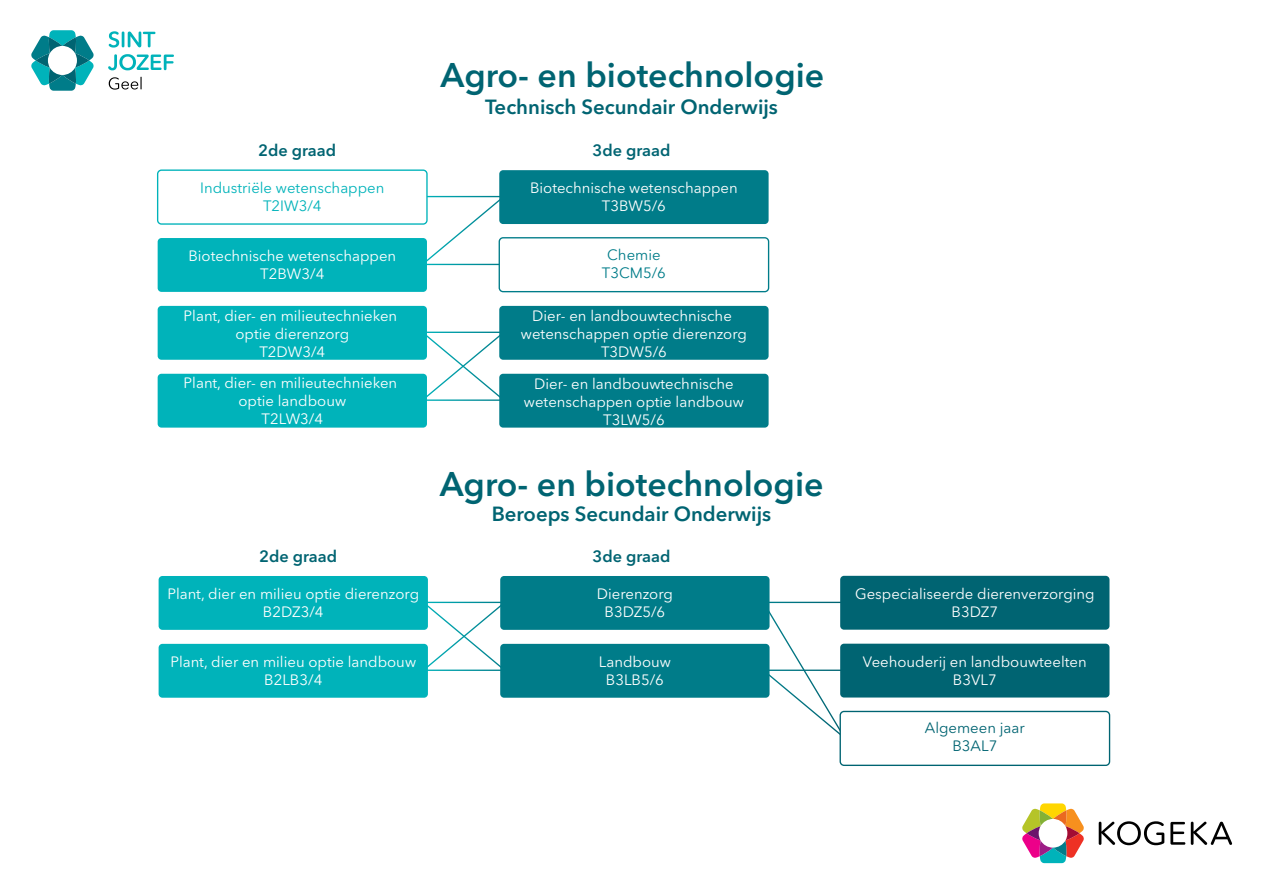
<style>
.page{position:relative;width:1263px;height:893px;background:#fff}
.page>*{position:absolute;margin:0;border:0;box-sizing:border-box;transform-origin:0 0}
.t1{font:600 33.9px "Avenir Next LT Pro";color:#006472}
.t2{font:600 20.4px "Avenir Next LT Pro";color:#006472}
.t3{font:600 16.35px "Avenir Next LT Pro";color:#006472}
.t4{font:15px/17.9px "Avenir Next Rounded Std";color:#fff;text-align:center}
.t5{font:15px/17.9px "Avenir Next Rounded Std";color:#00b3ba;text-align:center}
.t6{font:15px/17.9px "Avenir Next Rounded Std";color:#006472;text-align:center}
.t7{font:15px/17.9px "Avenir Next Rounded Std";color:#007c89;text-align:center}
</style>
<div class="page">
<svg style="left:31px;top:30px;width:63px;height:61px"></svg>
<svg style="left:109px;top:31px;width:46px;height:17px"></svg>
<svg style="left:108px;top:54px;width:66px;height:16px"></svg>
<svg style="left:109px;top:77px;width:33px;height:13px"></svg>
<svg style="left:1170px;top:822px;width:15px;height:23px"></svg>
<svg style="left:1099px;top:821px;width:65px;height:24px"></svg>
<svg style="left:1191px;top:822px;width:41px;height:23px"></svg>
<svg style="left:1022px;top:803px;width:62px;height:60px"></svg>
<svg style="left:421px;top:601px;width:86px;height:69px"></svg>
<svg style="left:761px;top:600px;width:86px;height:134px"></svg>
<svg style="left:425px;top:195px;width:76px;height:71px"></svg>
<hr style="left:422px;top:264px;width:82px;height:1px;background:#fff">
<svg style="left:420px;top:331px;width:86px;height:70px"></svg>
<div style="left:158px;top:170px;width:269px;height:54px;background:#fff;border-radius:4px"></div>
<div style="left:157px;top:169px;width:271px;height:56px;border:1px solid #00b3ba;border-radius:4px"></div>
<div style="left:499px;top:170px;width:270px;height:54px;background:#007c89;border-radius:4px"></div>
<div style="left:499px;top:306px;width:270px;height:54px;background:#007c89;border-radius:4px"></div>
<div style="left:499px;top:374px;width:270px;height:54px;background:#007c89;border-radius:4px"></div>
<div style="left:158px;top:238px;width:269px;height:54px;background:#00b3ba;border-radius:4px"></div>
<div style="left:158px;top:306px;width:269px;height:54px;background:#00b3ba;border-radius:4px"></div>
<div style="left:158px;top:374px;width:269px;height:54px;background:#00b3ba;border-radius:4px"></div>
<div style="left:499px;top:237px;width:270px;height:55px;border:1px solid #007c89;border-radius:4px"></div>
<div style="left:840px;top:711px;width:269px;height:54px;background:#fff;border-radius:4px"></div>
<div style="left:839px;top:711px;width:271px;height:55px;border:1px solid #006472;border-radius:4px"></div>
<div style="left:500px;top:576px;width:269px;height:54px;background:#007c89;border-radius:4px"></div>
<div style="left:500px;top:644px;width:269px;height:54px;background:#007c89;border-radius:4px"></div>
<div style="left:159px;top:576px;width:269px;height:54px;background:#00b3ba;border-radius:4px"></div>
<div style="left:159px;top:644px;width:269px;height:54px;background:#00b3ba;border-radius:4px"></div>
<div style="left:840px;top:644px;width:269px;height:53px;background:#006472;border-radius:4px"></div>
<div style="left:840px;top:576px;width:269px;height:54px;background:#006472;border-radius:4px"></div>
<h1 class="t1" style="left:440px;top:55px;width:385px">Agro- en biotechnologie</h1>
<h2 class="t2" style="left:485px;top:94px;width:294px">Technisch Secundair Onderwijs</h2>
<p class="t3" style="left:258px;top:140px;width:79px">2de graad</p>
<p class="t3" style="left:592px;top:140px;width:79px">3de graad</p>
<p class="t5" style="left:200px;top:179px;width:186px">Industriële wetenschappen<br>T2IW3/4</p>
<p class="t4" style="left:530px;top:179px;width:209px">Biotechnische wetenschappen<br>T3BW5/6</p>
<p class="t4" style="left:188px;top:247px;width:209px">Biotechnische wetenschappen<br>T2BW3/4</p>
<p class="t4" style="left:184px;top:307px;width:215px">Plant, dier- en milieutechnieken optie dierenzorg<br>T2DW3/4</p>
<p class="t4" style="left:184px;top:374px;width:215px">Plant, dier- en milieutechnieken optie landbouw<br>T2LW3/4</p>
<p class="t7" style="left:602px;top:246px;width:65px">Chemie<br>T3CM5/6</p>
<p class="t4" style="left:521px;top:307px;width:227px">Dier- en landbouwtechnische wetenschappen optie dierenzorg<br>T3DW5/6</p>
<p class="t4" style="left:524px;top:375px;width:221px">Dier- en landbouwtechnische wetenschappen optie landbouw<br>T3LW5/6</p>
<h1 class="t1" style="left:440px;top:464px;width:385px">Agro- en biotechnologie</h1>
<h2 class="t2" style="left:492px;top:502px;width:281px">Beroeps Secundair Onderwijs</h2>
<p class="t3" style="left:259px;top:546px;width:79px">2de graad</p>
<p class="t3" style="left:592px;top:546px;width:79px">3de graad</p>
<p class="t4" style="left:167px;top:585px;width:253px">Plant, dier en milieu optie dierenzorg<br>B2DZ3/4</p>
<p class="t4" style="left:170px;top:653px;width:247px">Plant, dier en milieu optie landbouw<br>B2LB3/4</p>
<p class="t4" style="left:855px;top:585px;width:241px">Gespecialiseerde dierenverzorging<br>B3DZ7</p>
<p class="t4" style="left:597px;top:585px;width:78px">Dierenzorg<br>B3DZ5/6</p>
<p class="t4" style="left:599px;top:653px;width:74px">Landbouw<br>B3LB5/6</p>
<p class="t4" style="left:863px;top:653px;width:225px">Veehouderij en landbouwteelten<br>B3VL7</p>
<p class="t6" style="left:925px;top:719px;width:101px">Algemeen jaar<br>B3AL7</p>
</div>
